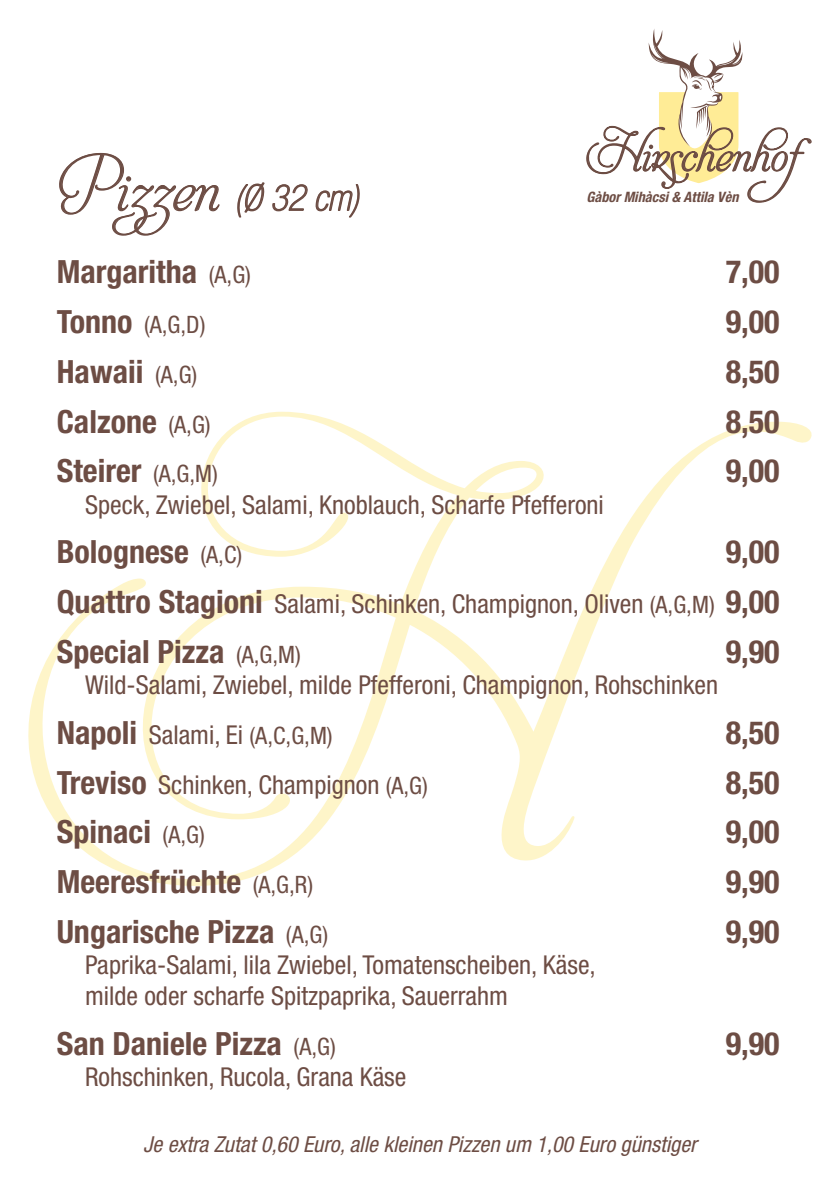
<style>
.page{position:relative;width:840px;height:1191px;background:#fff}
.page>*{position:absolute;margin:0;border:0;box-sizing:border-box;transform-origin:0 0}
.t1{font:36.6px "Aphrodite Slim Pro";color:#6d4d44}
.t2{font:italic 100 condensed 36px "Helvetica Neue";color:#6d4d44}
.Speisen{font:700 condensed 32px "Helvetica Neue";color:#6d4d44}
.Speisen-2{font:condensed 26px/31.2px "Helvetica Neue";color:#6d4d44}
.Speisen-3{font:condensed 24px "Helvetica Neue";color:#6d4d44}
.Speisen-4{font:italic condensed 22px "Helvetica Neue";color:#6d4d44}
.t3{font:italic 700 condensed 14.4px "Helvetica Neue";color:#6d4d44}
.s1{font-family:"Aphrodite Slim Pro";font-weight:400;font-style:normal;font-stretch:normal;font-size:48px}
.s2{font-weight:400;font-size:24px}
.s3{font-weight:700;font-size:32px}
.s4{font-size:24px}
</style>
<div class="page">
<svg style="left:28px;top:412px;width:784px;height:474px"></svg>
<svg style="left:586px;top:29px;width:226px;height:174px"></svg>
<svg style="left:59px;top:152px;width:160px;height:84px"></svg>
<svg style="left:237px;top:182px;width:28px;height:36px"></svg>
<svg style="left:272px;top:184px;width:88px;height:34px"></svg>
<p class="t2" style="left:57px;top:177px;width:303px"><span class="s1">Pizzen</span> (Ø 32 cm)</p>
<h1 class="t1" style="left:585px;top:137px;width:272px">Hirschenhof</h1>
<p class="t3" style="left:586px;top:188px;width:153px">Gàbor Mihàcsi &amp; Attila Vèn</p>
<p class="Speisen" style="left:57px;top:253px;width:196px">Margaritha <span class="s2">(A,G)</span></p>
<p class="Speisen" style="left:725px;top:253px;width:55px">7,00</p>
<p class="Speisen-3" style="left:57px;top:311px;width:150px"><span class="s3">Tonno</span> (A,G,D)</p>
<p class="Speisen" style="left:725px;top:302px;width:55px">9,00</p>
<p class="Speisen" style="left:57px;top:352px;width:142px">Hawaii <span class="s2">(A,G)</span></p>
<p class="Speisen" style="left:725px;top:352px;width:55px">8,50</p>
<p class="Speisen" style="left:57px;top:402px;width:155px">Calzone <span class="s2">(A,G)</span></p>
<p class="Speisen" style="left:725px;top:402px;width:55px">8,50</p>
<p class="Speisen" style="left:57px;top:452px;width:163px">Steirer <span class="s2">(A,G,M)</span></p>
<p class="Speisen" style="left:725px;top:452px;width:55px">9,00</p>
<p class="Speisen-2" style="left:85px;top:489px;width:520px">Speck, Zwiebel, Salami, Knoblauch, Scharfe Pfefferoni</p>
<p class="Speisen" style="left:57px;top:532px;width:187px">Bolognese <span class="s2">(A,C)</span></p>
<p class="Speisen" style="left:725px;top:532px;width:55px">9,00</p>
<p class="Speisen-2" style="left:57px;top:588px;width:724px"><span class="s3">Quattro Stagioni</span> Salami, Schinken, Champignon, Oliven <span class="s4">(A,G,M)</span> <span class="s3">9,00</span></p>
<p class="Speisen" style="left:57px;top:632px;width:246px">Special Pizza <span class="s2">(A,G,M)</span></p>
<p class="Speisen" style="left:725px;top:632px;width:55px">9,90</p>
<p class="Speisen-2" style="left:85px;top:669px;width:634px">Wild-Salami, Zwiebel, milde Pfefferoni, Champignon, Rohschinken</p>
<p class="Speisen-2" style="left:57px;top:719px;width:277px"><span class="s3">Napoli</span> Salami, Ei <span class="s4">(A,C,G,M)</span></p>
<p class="Speisen" style="left:725px;top:713px;width:55px">8,50</p>
<p class="Speisen-2" style="left:57px;top:768px;width:372px"><span class="s3">Treviso</span> Schinken, Champignon <span class="s4">(A,G)</span></p>
<p class="Speisen" style="left:725px;top:763px;width:55px">8,50</p>
<p class="Speisen" style="left:57px;top:812px;width:149px">Spinaci <span class="s2">(A,G)</span></p>
<p class="Speisen" style="left:725px;top:812px;width:55px">9,00</p>
<p class="Speisen" style="left:57px;top:862px;width:258px">Meeresfrüchte <span class="s2">(A,G,R)</span></p>
<p class="Speisen" style="left:725px;top:862px;width:55px">9,90</p>
<p class="Speisen" style="left:57px;top:912px;width:273px">Ungarische Pizza <span class="s2">(A,G)</span></p>
<p class="Speisen" style="left:725px;top:912px;width:55px">9,90</p>
<p class="Speisen-2" style="left:85px;top:949px;width:512px">Paprika-Salami, lila Zwiebel, Tomatenscheiben, Käse, milde oder scharfe Spitzpaprika, Sauerrahm</p>
<p class="Speisen" style="left:57px;top:1024px;width:280px">San Daniele Pizza <span class="s2">(A,G)</span></p>
<p class="Speisen" style="left:725px;top:1024px;width:55px">9,90</p>
<p class="Speisen-2" style="left:85px;top:1061px;width:322px">Rohschinken, Rucola, Grana Käse</p>
<p class="Speisen-4" style="left:143px;top:1131px;width:554px">Je extra Zutat 0,60 Euro, alle kleinen Pizzen um 1,00 Euro günstiger</p>
</div>
